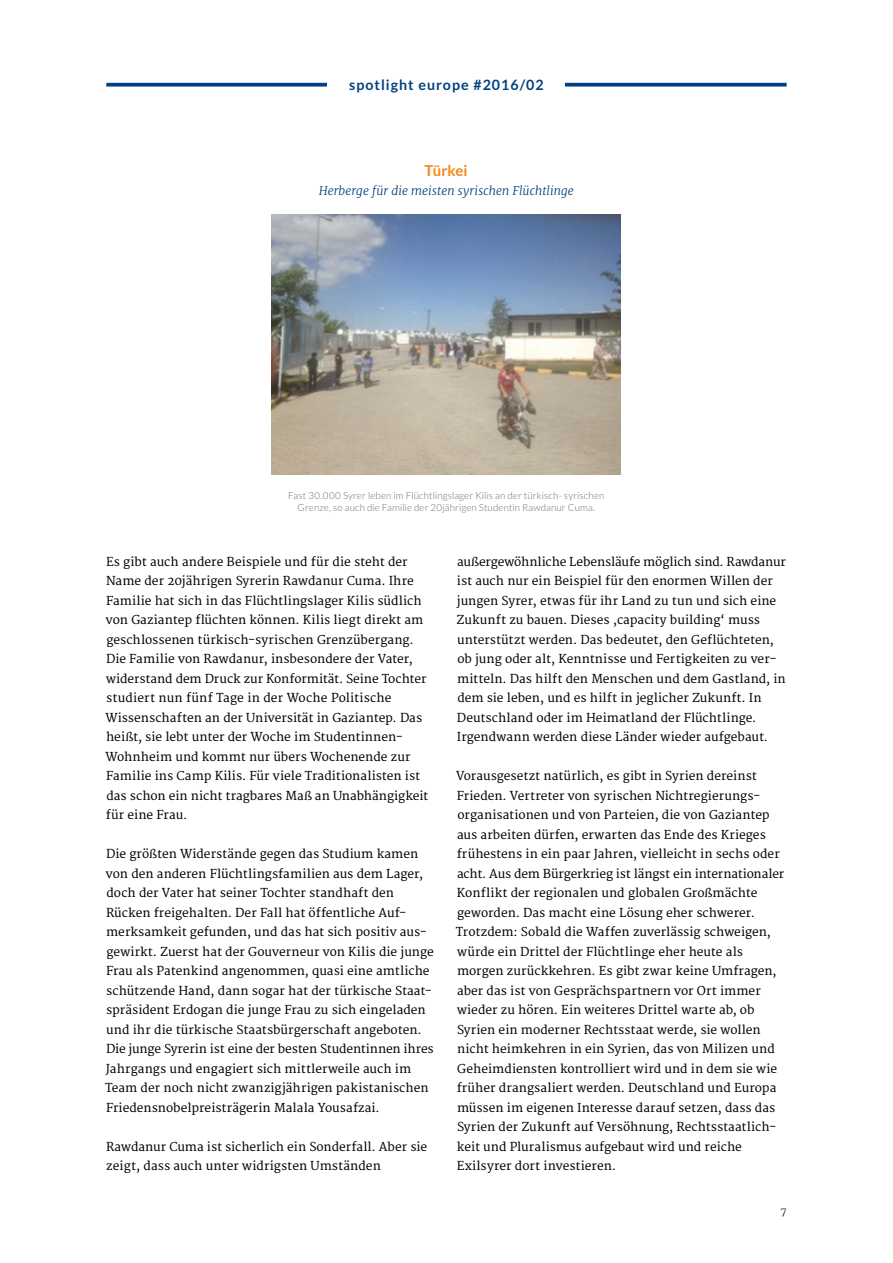
<style>
.page{position:relative;width:893px;height:1263px;background:#fff}
.page>*{position:absolute;margin:0;border:0;box-sizing:border-box;transform-origin:0 0}
.t1{font:700 15px "Lato";letter-spacing:-.005em;color:#f18a17}
.t2{font:700 14.25px "Lato";letter-spacing:.07em;color:#004280}
.t3{font:12px/19.5px "Merriweather";color:#000}
.t4{font:italic 300 12px "Merriweather";letter-spacing:.005em;color:#004280}
.t5{font:300 10.5px "Merriweather";color:#000}
.t6{font:300 9.75px/12px "Lato";letter-spacing:.01em;color:#6f6f6e;text-align:center}
</style>
<div class="page">
<svg style="left:106px;top:83px;width:681px;height:4px;background:#1c568d"></svg>
<div style="left:328px;top:72px;width:237px;height:25px;background:#fff"></div>
<img style="left:272px;top:215px;width:349px;height:259px">
<p class="t2" style="left:349px;top:77px;width:196px">spotlight europe #2016/02</p>
<p class="t1" style="left:424px;top:161px;width:45px">Türkei</p>
<p class="t4" style="left:319px;top:183px;width:257px">Herberge für die meisten syrischen Flüchtlinge</p>
<p class="t6" style="left:288px;top:489px;width:318px">Fast 30.000 Syrer leben im Flüchtlingslager Kilis an der türkisch- syrischen<br>Grenze, so auch die Familie der 20jährigen Studentin Rawdanur Cuma.</p>
<p class="t3" style="left:105px;top:552px;width:324px">Es gibt auch andere Beispiele und für die steht der Name der 20jährigen Syrerin Rawdanur Cuma. Ihre Familie hat sich in das Flüchtlingslager Kilis südlich von Gaziantep flüchten können. Kilis liegt direkt am geschlossenen türkisch-syrischen Grenzübergang.<br>Die Familie von Rawdanur, insbesondere der Vater, widerstand dem Druck zur Konformität. Seine Tochter studiert nun fünf Tage in der Woche Politische Wissenschaften an der Universität in Gaziantep. Das heißt, sie lebt unter der Woche im Studentinnen-Wohnheim und kommt nur übers Wochenende zur Familie ins Camp Kilis. Für viele Traditionalisten ist das schon ein nicht tragbares Maß an Unabhängigkeit für eine Frau.</p>
<p class="t3" style="left:105px;top:844px;width:330px">Die größten Widerstände gegen das Studium kamen von den anderen Flüchtlingsfamilien aus dem Lager, doch der Vater hat seiner Tochter standhaft den Rücken freigehalten. Der Fall hat öffentliche Auf&shy;merksamkeit gefunden, und das hat sich positiv aus&shy;gewirkt. Zuerst hat der Gouverneur von Kilis die junge Frau als Patenkind angenommen, quasi eine amtliche schützende Hand, dann sogar hat der türkische Staat&shy;spräsident Erdogan die junge Frau zu sich eingeladen und ihr die türkische Staatsbürgerschaft angeboten.<br>Die junge Syrerin ist eine der besten Studentinnen ihres Jahrgangs und engagiert sich mittlerweile auch im Team der noch nicht zwanzigjährigen pakistanischen Friedensnobelpreisträgerin Malala Yousafzai.</p>
<p class="t3" style="left:106px;top:1137px;width:322px">Rawdanur Cuma ist sicherlich ein Sonderfall. Aber sie zeigt, dass auch unter widrigsten Umständen</p>
<p class="t3" style="left:457px;top:552px;width:331px">außergewöhnliche Lebensläufe möglich sind. Rawdanur ist auch nur ein Beispiel für den enormen Willen der jungen Syrer, etwas für ihr Land zu tun und sich eine Zukunft zu bauen. Dieses ‚capacity building‘ muss unterstützt werden. Das bedeutet, den Geflüchteten, ob jung oder alt, Kenntnisse und Fertigkeiten zu ver&shy;mitteln. Das hilft den Menschen und dem Gastland, in dem sie leben, und es hilft in jeglicher Zukunft. In Deutschland oder im Heimatland der Flüchtlinge.<br>Irgendwann werden diese Länder wieder aufgebaut.</p>
<p class="t3" style="left:456px;top:766px;width:330px">Vorausgesetzt natürlich, es gibt in Syrien dereinst Frieden. Vertreter von syrischen Nichtregierungs&shy;organisationen und von Parteien, die von Gaziantep aus arbeiten dürfen, erwarten das Ende des Krieges frühestens in ein paar Jahren, vielleicht in sechs oder acht. Aus dem Bürgerkrieg ist längst ein internationaler Konflikt der regionalen und globalen Großmächte geworden. Das macht eine Lösung eher schwerer.<br>Trotzdem: Sobald die Waffen zuverlässig schweigen, würde ein Drittel der Flüchtlinge eher heute als morgen zurückkehren. Es gibt zwar keine Umfragen, aber das ist von Gesprächspartnern vor Ort immer wieder zu hören. Ein weiteres Drittel warte ab, ob Syrien ein moderner Rechtsstaat werde, sie wollen nicht heimkehren in ein Syrien, das von Milizen und Geheimdiensten kontrolliert wird und in dem sie wie früher drangsaliert werden. Deutschland und Europa müssen im eigenen Interesse darauf setzen, dass das Syrien der Zukunft auf Versöhnung, Rechtsstaatlich&shy;keit und Pluralismus aufgebaut wird und reiche Exilsyrer dort investieren.</p>
<p class="t5" style="left:780px;top:1205px;width:8px">7</p>
</div>
